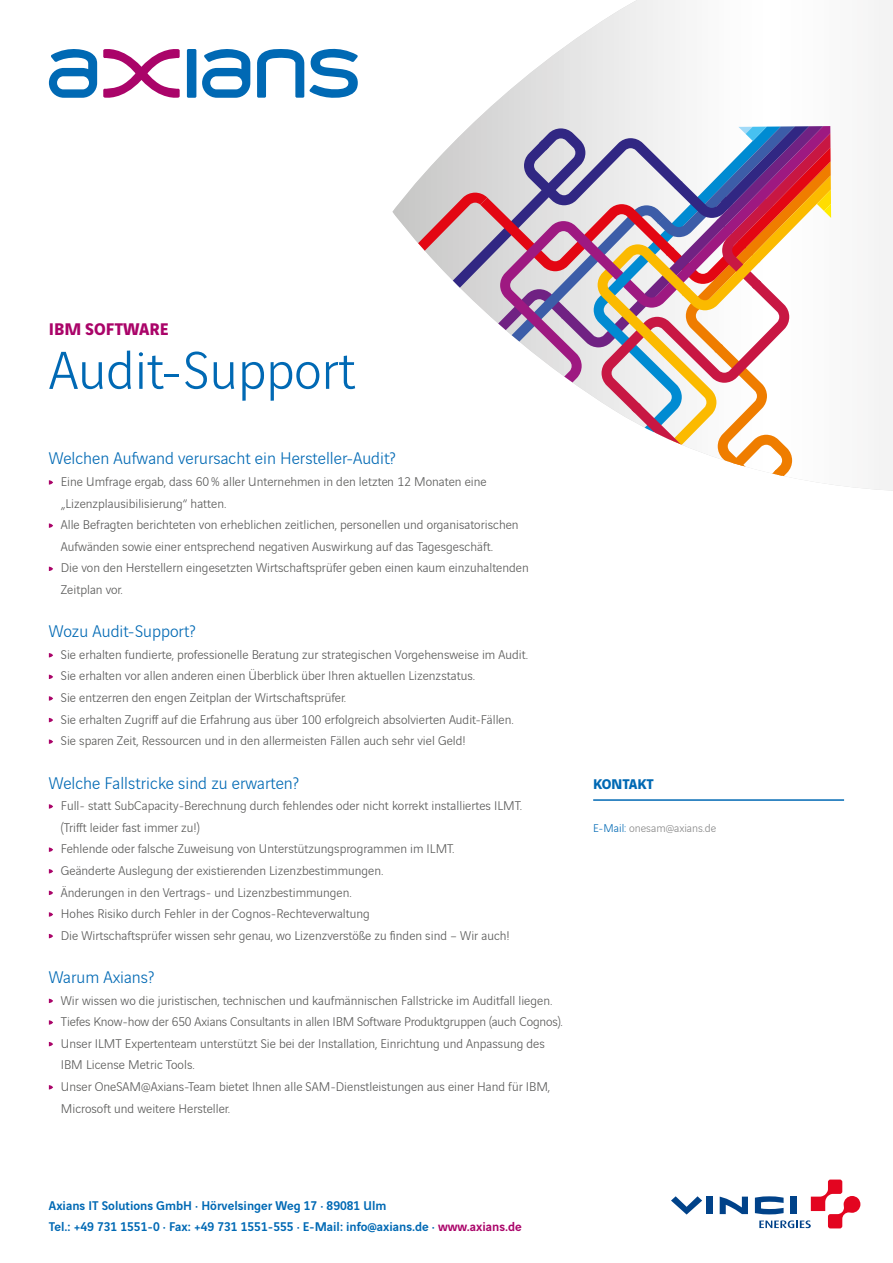
<style>
.page{position:relative;width:893px;height:1263px;background:#fff}
.page>*{position:absolute;margin:0;border:0;box-sizing:border-box;transform-origin:0 0}
.t1{font:300 57px "Vinci Sans";color:#0069b4}
.t2{font:300 18px "Vinci Sans";color:#0069b4}
.t3{font:700 18px "Vinci Sans";color:#aa0469}
.t4{font:700 15px "Vinci Sans";color:#0069b4}
.t5{font:300 13.5px/21.6px "Vinci Sans";color:#575756}
.t6{font:500 13.5px/21.6px "Vinci Sans";color:#0069b4}
.t7{font:300 12px "Vinci Sans";color:#878787}
.s1{color:#0069b4}
.s2{color:#aa0469}
</style>
<div class="page">
<div style="left:187px;top:49px;width:9px;height:49px;background:#0069b4;border-radius:2px"></div>
<svg style="left:103px;top:49px;width:77px;height:49px"></svg>
<svg style="left:202px;top:49px;width:48px;height:49px"></svg>
<svg style="left:49px;top:49px;width:48px;height:49px"></svg>
<svg style="left:257px;top:49px;width:101px;height:49px"></svg>
<svg style="left:49px;top:480px;width:4px;height:5px"></svg>
<svg style="left:49px;top:523px;width:4px;height:5px"></svg>
<svg style="left:49px;top:567px;width:4px;height:4px"></svg>
<svg style="left:49px;top:653px;width:4px;height:4px"></svg>
<svg style="left:49px;top:675px;width:4px;height:4px"></svg>
<svg style="left:49px;top:696px;width:4px;height:5px"></svg>
<svg style="left:49px;top:718px;width:4px;height:4px"></svg>
<svg style="left:49px;top:739px;width:4px;height:5px"></svg>
<svg style="left:49px;top:804px;width:4px;height:5px"></svg>
<svg style="left:49px;top:847px;width:4px;height:5px"></svg>
<svg style="left:49px;top:869px;width:4px;height:4px"></svg>
<svg style="left:49px;top:891px;width:4px;height:4px"></svg>
<svg style="left:49px;top:912px;width:4px;height:5px"></svg>
<svg style="left:49px;top:934px;width:4px;height:4px"></svg>
<svg style="left:49px;top:999px;width:4px;height:4px"></svg>
<svg style="left:49px;top:1020px;width:4px;height:5px"></svg>
<svg style="left:49px;top:1042px;width:4px;height:4px"></svg>
<svg style="left:49px;top:1085px;width:4px;height:4px"></svg>
<div style="left:706px;top:1196px;width:7px;height:18px;background:#004289"></div>
<svg style="left:720px;top:1196px;width:28px;height:18px"></svg>
<svg style="left:671px;top:1196px;width:31px;height:18px"></svg>
<svg style="left:755px;top:1179px;width:105px;height:49px"></svg>
<svg style="left:470px;top:0;width:423px;height:491px"></svg>
<svg style="left:392px;top:126px;width:439px;height:365px"></svg>
<hr style="left:593px;top:799px;width:251px;height:2px;background:#0069b4">
<h2 class="t3" style="left:49px;top:315px;width:121px">IBM SOFTWARE</h2>
<h1 class="t1" style="left:49px;top:329px;width:308px">Audit-Support</h1>
<h2 class="t2" style="left:49px;top:445px;width:348px">Welchen Aufwand verursacht ein Hersteller-Audit?</h2>
<p class="t5" style="left:61px;top:470px;width:469px">Eine Umfrage ergab, dass 60% aller Unternehmen in den letzten 12 Monaten eine „Lizenzplausibilisierung“ hatten.<br>Alle Befragten berichteten von erheblichen zeitlichen, personellen und organisatorischen Aufwänden sowie einer entsprechend negativen Auswirkung auf das Tagesgeschäft.<br>Die von den Herstellern eingesetzten Wirtschaftsprüfer geben einen kaum einzuhaltenden Zeitplan vor.</p>
<h2 class="t2" style="left:49px;top:618px;width:148px">Wozu Audit-Support?</h2>
<p class="t5" style="left:61px;top:642px;width:469px">Sie erhalten fundierte, professionelle Beratung zur strategischen Vorgehensweise im Audit.<br>Sie erhalten vor allen anderen einen Überblick über Ihren aktuellen Lizenzstatus.<br>Sie entzerren den engen Zeitplan der Wirtschaftsprüfer.<br>Sie erhalten Zugriff auf die Erfahrung aus über 100 erfolgreich absolvierten Audit-Fällen.<br>Sie sparen Zeit, Ressourcen und in den allermeisten Fällen auch sehr viel Geld!</p>
<h2 class="t2" style="left:49px;top:769px;width:252px">Welche Fallstricke sind zu erwarten?</h2>
<p class="t5" style="left:61px;top:794px;width:462px">Full- statt SubCapacity-Berechnung durch fehlendes oder nicht korrekt installiertes ILMT. (Trifft leider fast immer zu!)<br>Fehlende oder falsche Zuweisung von Unterstützungsprogrammen im ILMT.<br>Geänderte Auslegung der existierenden Lizenzbestimmungen.<br>Änderungen in den Vertrags- und Lizenzbestimmungen.<br>Hohes Risiko durch Fehler in der Cognos-Rechteverwaltung<br>Die Wirtschaftsprüfer wissen sehr genau, wo Lizenzverstöße zu finden sind – Wir auch!</p>
<h2 class="t2" style="left:49px;top:964px;width:107px">Warum Axians?</h2>
<p class="t5" style="left:61px;top:988px;width:503px">Wir wissen wo die juristischen, technischen und kaufmännischen Fallstricke im Auditfall liegen.<br>Tiefes Know-how der 650 Axians Consultants in allen IBM Software Produktgruppen (auch Cognos).<br>Unser ILMT Expertenteam unterstützt Sie bei der Installation, Einrichtung und Anpassung des IBM License Metric Tools.<br>Unser OneSAM@Axians-Team bietet Ihnen alle SAM-Dienstleistungen aus einer Hand für IBM, Microsoft und weitere Hersteller.</p>
<p class="t4" style="left:593px;top:772px;width:62px">KONTAKT</p>
<p class="t7" style="left:593px;top:819px;width:125px"><span class="s1">E-Mail:</span> onesam@axians.de</p>
<p class="t6" style="left:49px;top:1193px;width:474px">Axians IT Solutions GmbH · Hörvelsinger Weg 17 · 89081 Ulm<br>Tel.: +49 731 1551-0 · Fax: +49 731 1551-555 · E-Mail: info@axians.de · <span class="s2">www.axians.de</span></p>
</div>
